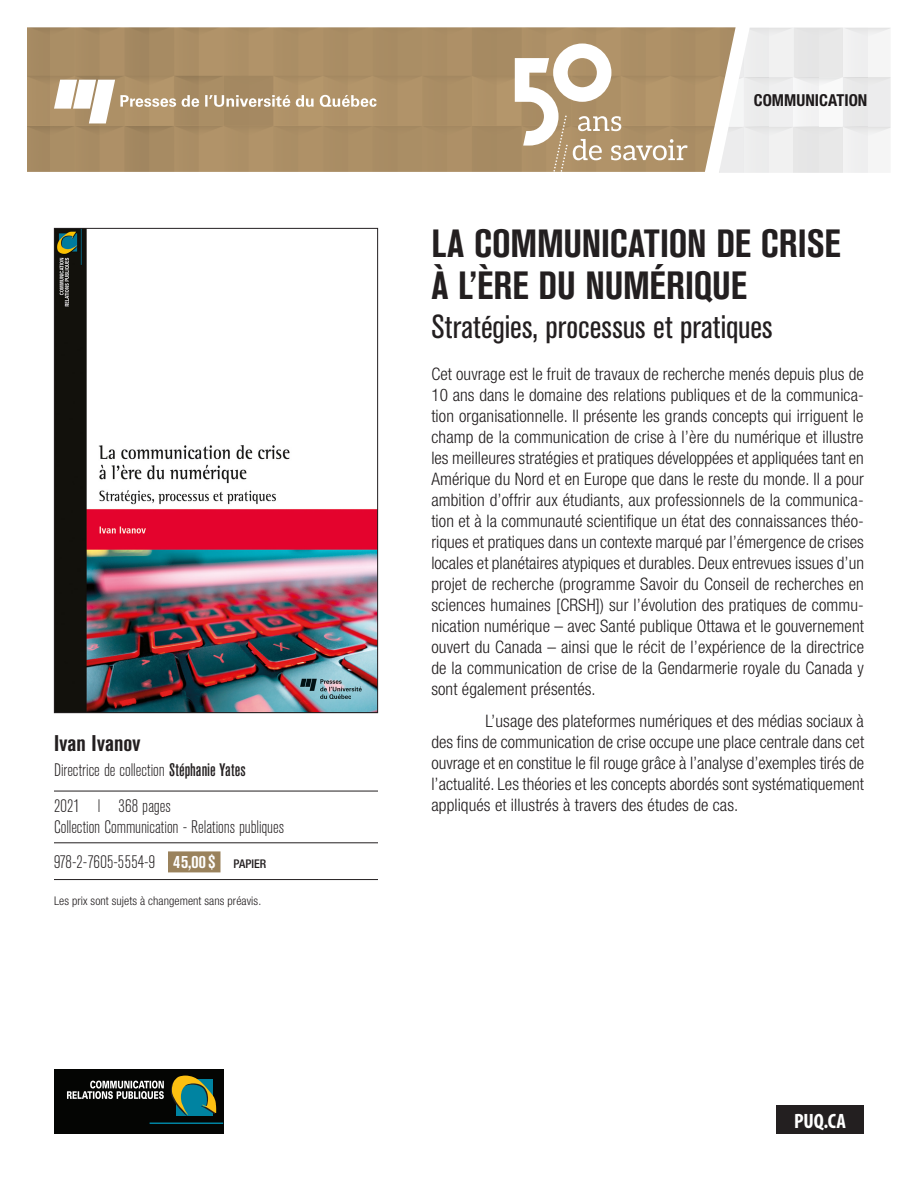
<style>
.page{position:relative;width:918px;height:1188px;background:#fff}
.page>*{position:absolute;margin:0;border:0;box-sizing:border-box;transform-origin:0 0}
._1_Fiche_Titre{font:700 condensed 39px/42px "Akzidenz Grotesk BE";letter-spacing:-.005em;color:#231f20}
._2_Fiche_Sous-titre{font:condensed 33px "Akzidenz Grotesk BE";letter-spacing:.005em;color:#231f20}
._4_Fiche_Auteurs_dir{font:700 condensed 22.5px "Akzidenz Grotesk BE";letter-spacing:.01em;color:#231f20}
.t1{font:700 condensed 20.85px "Myriad Pro";color:#fff}
._6_Fiche_Annee_pages{font:300 condensed 18px/21px "Akzidenz Grotesk BE";letter-spacing:-.005em;color:#231f20}
._6b_Fiche_Direction{font:300 condensed 18px "Akzidenz Grotesk BE";color:#231f20}
._7b_Fiche_ISBN_derni{font:300 condensed 18px "Akzidenz Grotesk BE";letter-spacing:.01em;color:#231f20}
._3_Fiche_Courant_pre{font:300 condensed 17.25px/21px "Helvetica Neue";letter-spacing:.01em;color:#231f20;text-align:justify}
._3_Fiche_Courant{font:300 condensed 17.25px/21px "Helvetica Neue";letter-spacing:.005em;color:#231f20;text-align:justify}
._9_Fiche_Thématique{font:700 condensed 16.5px "Helvetica Neue";color:#1e1a1b}
._3_Fiche_Courant_pre-2{font:300 condensed 12px "Helvetica Neue";letter-spacing:.005em;color:#231f20}
.s1{font-weight:500}
.s2{font-weight:700;color:#fff}
.s3{font-family:"Helvetica Neue";font-weight:500;font-size:12px}
</style>
<div class="page">
<img style="left:27px;top:27px;width:692px;height:145px">
<svg style="left:719px;top:27px;width:172px;height:146px"></svg>
<div style="left:776px;top:1106px;width:88px;height:28px;background:#231f20"></div>
<svg style="left:54px;top:80px;width:323px;height:43px"></svg>
<svg style="left:515px;top:44px;width:173px;height:128px"></svg>
<img style="left:54px;top:228px;width:324px;height:485px">
<hr style="left:54px;top:791px;width:324px;height:1px;background:#231f20">
<hr style="left:54px;top:842px;width:324px;height:1px;background:#231f20">
<hr style="left:54px;top:879px;width:324px;height:1px;background:#231f20">
<div style="left:168px;top:851px;width:52px;height:21px;background:#9a825c"></div>
<div style="left:54px;top:1069px;width:169px;height:65px;background:#040503"></div>
<hr style="left:150px;top:1122px;width:73px;height:2px;background:#0083a1">
<svg style="left:171px;top:1076px;width:45px;height:40px;background:#4d7d58"></svg>
<svg style="left:67px;top:1081px;width:97px;height:18px"></svg>
<p class="_4_Fiche_Auteurs_dir" style="left:54px;top:730px;width:88px">Ivan Ivanov</p>
<p class="_6b_Fiche_Direction" style="left:54px;top:761px;width:193px">Directrice de collection <span class="s1">Stéphanie Yates</span></p>
<p class="_6_Fiche_Annee_pages" style="left:54px;top:796px;width:232px">2021 l 368 pages<br>Collection Communication - Relations publiques</p>
<p class="_7b_Fiche_ISBN_derni" style="left:54px;top:852px;width:214px">978-2-7605-5554-9 <span class="s2">45,00 $</span> <span class="s3">PAPIER</span></p>
<p class="_3_Fiche_Courant_pre-2" style="left:54px;top:894px;width:209px">Les prix sont sujets à changement sans préavis.</p>
<p class="_9_Fiche_Thématique" style="left:754px;top:91px;width:115px">COMMUNICATION</p>
<p class="_1_Fiche_Titre" style="left:431px;top:223px;width:411px">LA COMMUNICATION DE CRISE<br>À L’ÈRE DU NUMÉRIQUE</p>
<p class="_2_Fiche_Sous-titre" style="left:431px;top:309px;width:343px">Stratégies, processus et pratiques</p>
<p class="_3_Fiche_Courant_pre" style="left:431px;top:364px;width:434px">Cet ouvrage est le fruit de travaux de recherche menés depuis plus de 10 ans dans le domaine des relations publiques et de la communica&shy;tion organisationnelle. Il présente les grands concepts qui irriguent le champ de la communication de crise à l’ère du numérique et illustre les meilleures stratégies et pratiques développées et appliquées tant en Amérique du Nord et en Europe que dans le reste du monde. Il a pour ambition d’offrir aux étudiants, aux professionnels de la communica&shy;tion et à la communauté scientifique un état des connaissances théo&shy;riques et pratiques dans un contexte marqué par l’émergence de crises locales et planétaires atypiques et durables. Deux entrevues issues d’un projet de recherche (programme Savoir du Conseil de recherches en sciences humaines [CRSH]) sur l’évolution des pratiques de commu&shy;nication numérique – avec Santé publique Ottawa et le gouvernement ouvert du Canada – ainsi que le récit de l’expérience de la directrice de la communication de crise de la Gendarmerie royale du Canada y sont également présentés.</p>
<p class="_3_Fiche_Courant" style="left:431px;top:710px;width:434px;text-indent:54px">L’usage des plateformes numériques et des médias sociaux à des fins de communication de crise occupe une place centrale dans cet ouvrage et en constitue le fil rouge grâce à l’analyse d’exemples tirés de l’actualité. Les théories et les concepts abordés sont systématiquement appliqués et illustrés à travers des études de cas.</p>
<p class="t1" style="left:794px;top:1108px;width:53px">PUQ.CA</p>
</div>
